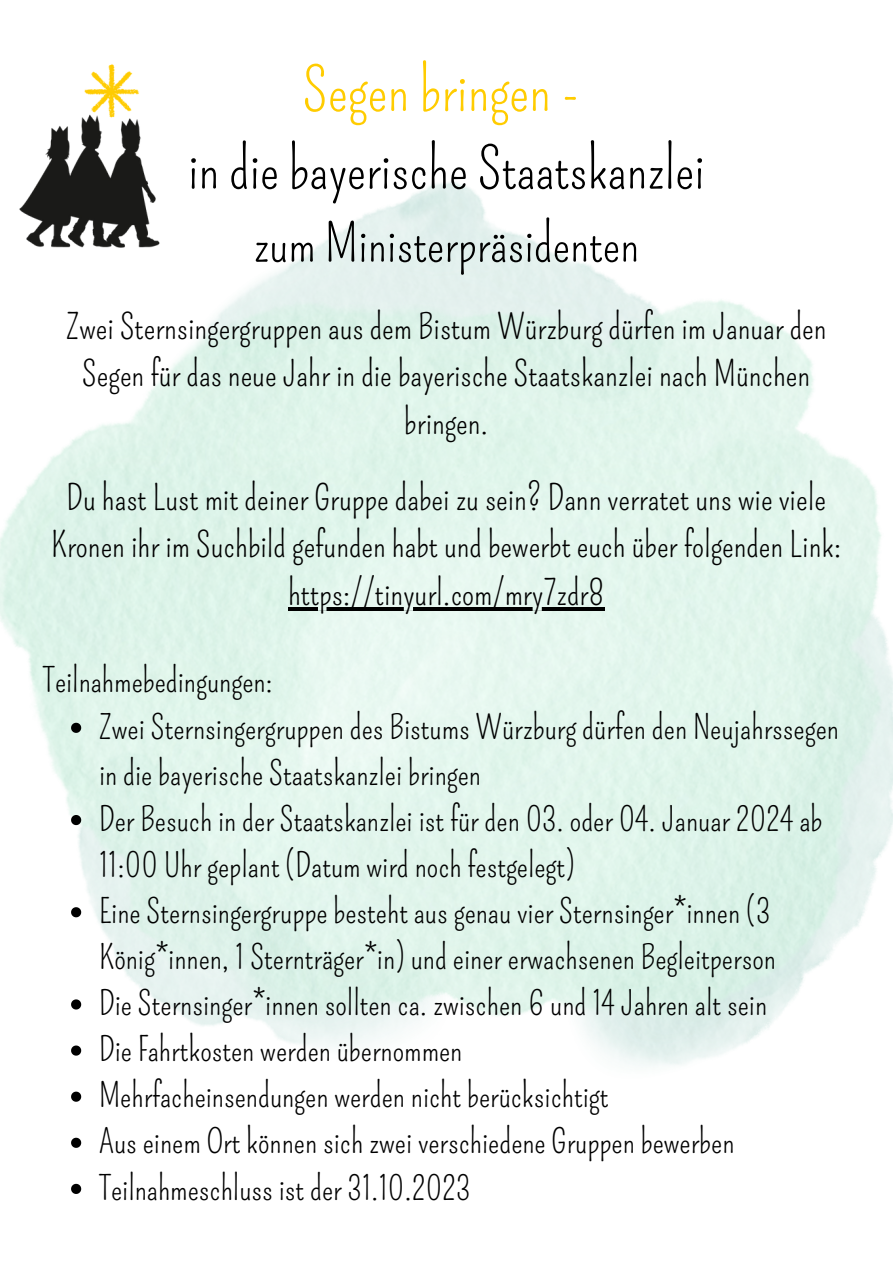
<style>
.page{position:relative;width:893px;height:1264px;background:#fff}
.page>*{position:absolute;margin:0;border:0;box-sizing:border-box;transform-origin:0 0}
.t1{font:59.25px "Pompiere";color:#fc0}
.t2{font:56.25px "Pompiere";color:#000}
.t3{font:51.75px "Pompiere";color:#000}
.t4{font:34.5px/47.2px "Pompiere";color:#000;text-align:center}
.t5{font:33px/46px "Pompiere";color:#000}
</style>
<div class="page">
<img style="left:0;top:182px;width:892px;height:884px">
<img style="left:0;top:64px;width:220px;height:244px">
<svg style="left:71px;top:722px;width:10px;height:11px"></svg>
<svg style="left:71px;top:815px;width:10px;height:10px"></svg>
<svg style="left:71px;top:907px;width:10px;height:10px"></svg>
<svg style="left:71px;top:999px;width:10px;height:10px"></svg>
<svg style="left:71px;top:1045px;width:10px;height:10px"></svg>
<svg style="left:71px;top:1091px;width:10px;height:10px"></svg>
<svg style="left:71px;top:1137px;width:10px;height:10px"></svg>
<svg style="left:71px;top:1183px;width:10px;height:10px"></svg>
<hr style="left:288px;top:607px;width:316px;height:3px;background:#000">
<p class="t1" style="left:303px;top:56px;width:278px">Segen bringen -</p>
<p class="t2" style="left:188px;top:136px;width:518px">in die bayerische Staatskanzlei</p>
<p class="t3" style="left:253px;top:213px;width:387px">zum Ministerpräsidenten</p>
<p class="t4" style="left:66px;top:304px;width:762px">Zwei Sternsingergruppen aus dem Bistum Würzburg dürfen im Januar den<br>Segen für das neue Jahr in die bayerische Staatskanzlei nach München bringen.</p>
<p class="t4" style="left:51px;top:475px;width:792px">Du hast Lust mit deiner Gruppe dabei zu sein? Dann verratet uns wie viele<br>Kronen ihr im Suchbild gefunden habt und bewerbt euch über folgenden Link:</p>
<p class="t4" style="left:288px;top:569px;width:318px">https://tinyurl.com/mry7zdr8</p>
<p class="t5" style="left:43px;top:658px;width:231px">Teilnahmebedingungen:</p>
<p class="t5" style="left:99px;top:704px;width:741px">Zwei Sternsingergruppen des Bistums Würzburg dürfen den Neujahrssegen in die bayerische Staatskanzlei bringen</p>
<p class="t5" style="left:99px;top:796px;width:724px">Der Besuch in der Staatskanzlei ist für den 03. oder 04. Januar 2024 ab<br>11:00 Uhr geplant (Datum wird noch festgelegt)</p>
<p class="t5" style="left:99px;top:888px;width:678px">Eine Sternsingergruppe besteht aus genau vier Sternsinger*innen (3<br>König*innen, 1 Sternträger*in) und einer erwachsenen Begleitperson</p>
<p class="t5" style="left:99px;top:981px;width:669px">Die Sternsinger*innen sollten ca. zwischen 6 und 14 Jahren alt sein</p>
<p class="t5" style="left:99px;top:1027px;width:365px">Die Fahrtkosten werden übernommen</p>
<p class="t5" style="left:99px;top:1073px;width:511px">Mehrfacheinsendungen werden nicht berücksichtigt</p>
<p class="t5" style="left:99px;top:1119px;width:637px">Aus einem Ort können sich zwei verschiedene Gruppen bewerben</p>
<p class="t5" style="left:99px;top:1165px;width:373px">Teilnahmeschluss ist der 31.10.2023</p>
</div>
